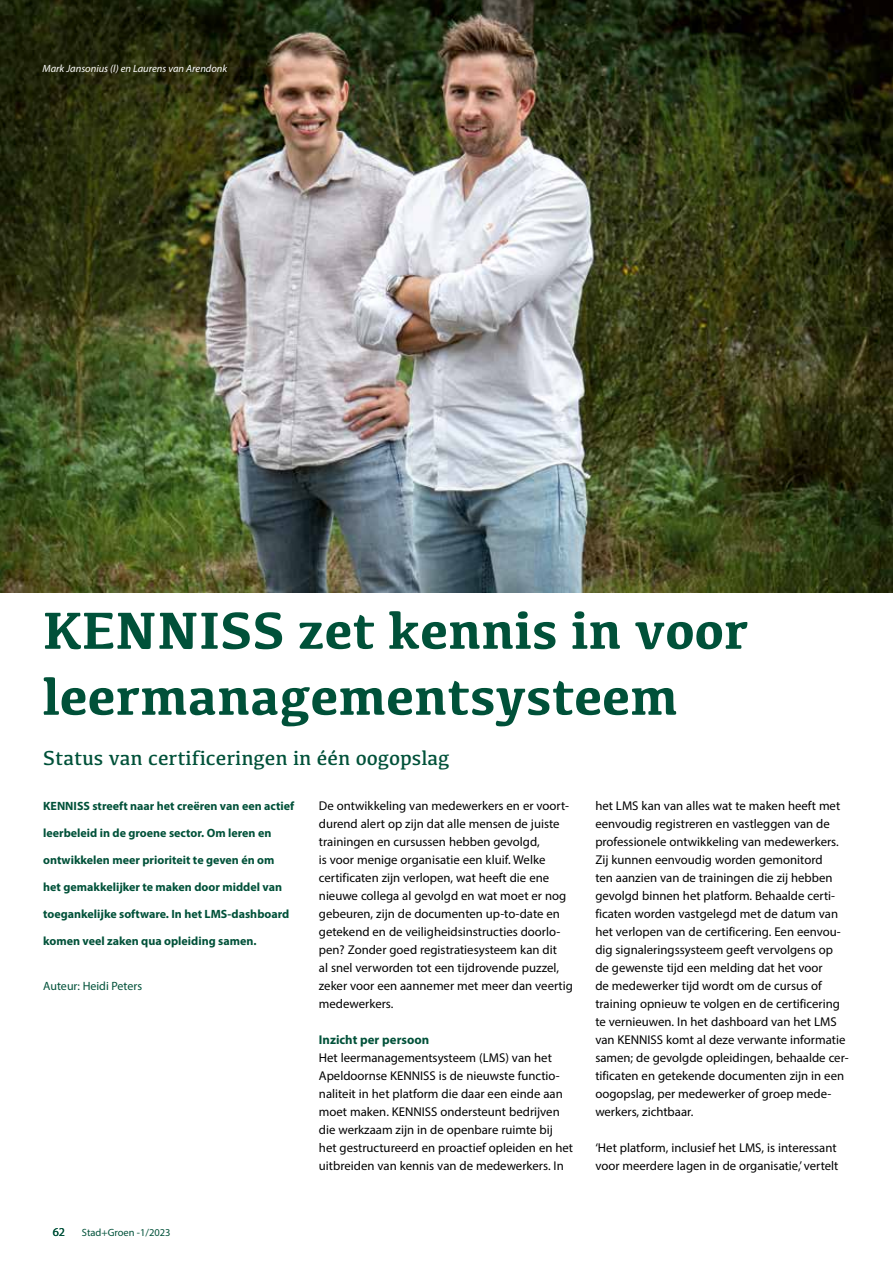
<style>
.page{position:relative;width:893px;height:1263px;background:#fff}
.page>*{position:absolute;margin:0;border:0;box-sizing:border-box;transform-origin:0 0}
.t1{font:700 54px/66px "Kefa";color:#005139}
.t2{font:21px "Kefa";color:#005139}
.t3{font:12.75px/18px "Myriad Pro";color:#000}
.t4{font:700 12.75px "Myriad Pro";color:#005139}
.t5{font:700 12px "Myriad Pro";color:#005139}
.t6{font:12px "Myriad Pro";color:#005139}
.t7{font:italic 10.5px "Myriad Pro";color:#fff}
.t8{font:10.5px "Myriad Pro";color:#005139}
</style>
<div class="page">
<img style="left:0;top:0;width:893px;height:592px">
<p class="t7" style="left:43px;top:62px;width:186px">Mark Jansonius (l) en Laurens van Arendonk</p>
<h1 class="t1" style="left:43px;top:595px;width:707px">KENNISS zet kennis in voor leermanagementsysteem</h1>
<h2 class="t2" style="left:43px;top:745px;width:408px">Status van certificeringen in één oogopslag</h2>
<p class="t5" style="left:43px;top:798px;width:252px">KENNISS streeft naar het creëren van een actief</p>
<p class="t5" style="left:43px;top:825px;width:230px">leerbeleid in de groene sector. Om leren en</p>
<p class="t5" style="left:43px;top:852px;width:233px">ontwikkelen meer prioriteit te geven én om</p>
<p class="t5" style="left:43px;top:879px;width:240px">het gemakkelijker te maken door middel van</p>
<p class="t5" style="left:43px;top:906px;width:248px">toegankelijke software. In het LMS-dashboard</p>
<p class="t5" style="left:43px;top:933px;width:215px">komen veel zaken qua opleiding samen.</p>
<p class="t6" style="left:43px;top:979px;width:100px">Auteur: Heidi Peters</p>
<p class="t6" style="left:53px;top:1224px;width:14px">62</p>
<p class="t8" style="left:82px;top:1226px;width:90px">Stad+Groen -1/2023</p>
<p class="t3" style="left:319px;top:797px;width:255px">De ontwikkeling van medewerkers en er voort&shy;durend alert op zijn dat alle mensen de juiste trainingen en cursussen hebben gevolgd,<br>is voor menige organisatie een kluif. Welke certificaten zijn verlopen, wat heeft die ene nieuwe collega al gevolgd en wat moet er nog gebeuren, zijn de documenten up-to-date en getekend en de veiligheidsinstructies doorlo&shy;pen? Zonder goed registratiesysteem kan dit<br>al snel verworden tot een tijdrovende puzzel, zeker voor een aannemer met meer dan veertig medewerkers.</p>
<p class="t4" style="left:319px;top:1031px;width:112px">Inzicht per persoon</p>
<p class="t3" style="left:319px;top:1049px;width:256px">Het leermanagementsysteem (LMS) van het Apeldoornse KENNISS is de nieuwste functio&shy;naliteit in het platform die daar een einde aan moet maken. KENNISS ondersteunt bedrijven die werkzaam zijn in de openbare ruimte bij het gestructureerd en proactief opleiden en het uitbreiden van kennis van de medewerkers. In</p>
<p class="t3" style="left:595px;top:797px;width:255px">het LMS kan van alles wat te maken heeft met eenvoudig registreren en vastleggen van de professionele ontwikkeling van medewerkers.<br>Zij kunnen eenvoudig worden gemonitord<br>ten aanzien van de trainingen die zij hebben gevolgd binnen het platform. Behaalde certi&shy;ficaten worden vastgelegd met de datum van het verlopen van de certificering. Een eenvou&shy;dig signaleringssysteem geeft vervolgens op de gewenste tijd een melding dat het voor<br>de medewerker tijd wordt om de cursus of training opnieuw te volgen en de certificering te vernieuwen. In het dashboard van het LMS van KENNISS komt al deze verwante informatie samen; de gevolgde opleidingen, behaalde cer&shy;tificaten en getekende documenten zijn in een oogopslag, per medewerker of groep mede&shy;werkers, zichtbaar.</p>
<p class="t3" style="left:595px;top:1139px;width:245px">‘Het platform, inclusief het LMS, is interessant voor meerdere lagen in de organisatie,’ vertelt</p>
</div>
